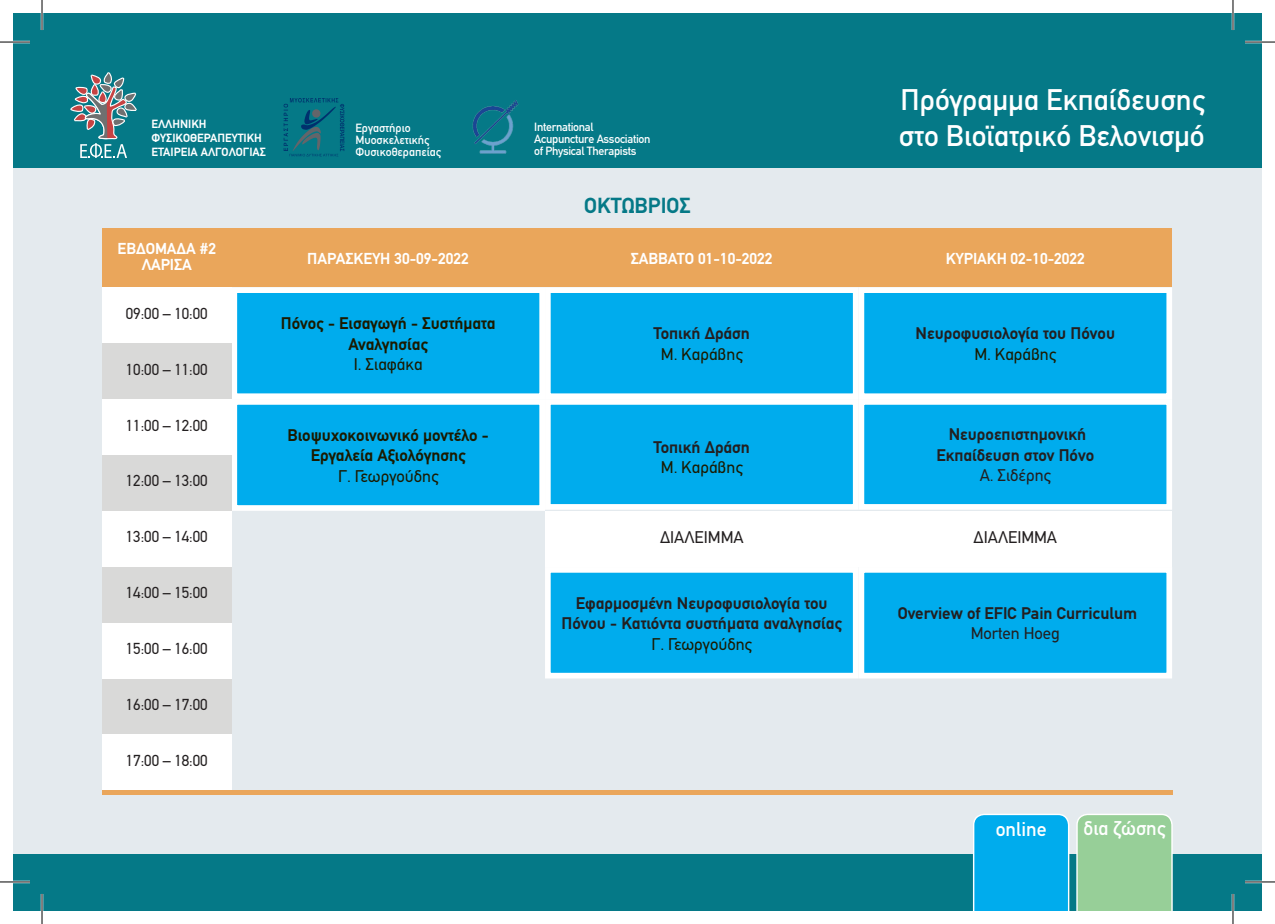
<style>
.page{position:relative;width:1275px;height:924px;background:#fff}
.page>*{position:absolute;margin:0;border:0;box-sizing:border-box;transform-origin:0 0}
.t1{font:500 30px/36px "PF Din Text";color:#fff}
.t2{font:700 22px "PF Din Text";color:#057987}
.t3{font:500 20px "PF Din Text";color:#fff}
.t4{font:700 17px/20.4px "PF Din Text";color:#231f20;text-align:center}
.t5{font:700 17px/20.4px "PF Din Text";color:#1b1a00;text-align:center}
.t6{font:17px "PF Din Text";color:#1b1a00}
.t7{font:17px "PF Din Text";color:#231f20}
.t8{font:16px "PF Din Text";color:#231f20}
.t9{font:700 16px/16px "PF Din Text";color:#fff;text-align:center}
.t10{font:500 12px/12px "PF Din Text";letter-spacing:-.025em;color:#fff}
.t11{font:700 12px/14px "PF Din Text";color:#fff}
.t12{font:500 12px/12px "PF Din Text";color:#fff}
</style>
<div class="page">
<div style="left:14px;top:14px;width:1247px;height:895px;background:#057987"></div>
<div style="left:14px;top:168px;width:1247px;height:685px;background:#e4eaee"></div>
<svg style="left:70px;top:72px;width:67px;height:86px"></svg>
<img style="left:472px;top:100px;width:47px;height:54px">
<svg style="left:284px;top:98px;width:60px;height:58px"></svg>
<div style="left:312px;top:109px;width:8px;height:9px;background:#63656a;border-radius:50%"></div>
<div style="left:973px;top:814px;width:96px;height:95px;background:#00aced"></div>
<div style="left:1076px;top:814px;width:96px;height:95px;background:#97cf98"></div>
<div style="left:102px;top:228px;width:129px;height:59px;background:#eaa65b"></div>
<div style="left:858px;top:228px;width:314px;height:59px;background:#eaa65b"></div>
<div style="left:545px;top:228px;width:313px;height:59px;background:#eaa65b"></div>
<div style="left:231px;top:228px;width:314px;height:59px;background:#eaa65b"></div>
<div style="left:858px;top:510px;width:314px;height:56px;background:#fff"></div>
<div style="left:545px;top:510px;width:313px;height:56px;background:#fff"></div>
<div style="left:231px;top:399px;width:314px;height:111px;background:#00aced;border:6px solid #fff"></div>
<div style="left:858px;top:399px;width:314px;height:110px;background:#00aced;border:6px solid #fff"></div>
<div style="left:545px;top:399px;width:313px;height:110px;background:#00aced;border:6px solid #fff"></div>
<div style="left:231px;top:287px;width:314px;height:112px;background:#00aced;border:6px solid #fff"></div>
<div style="left:858px;top:287px;width:314px;height:112px;background:#00aced;border:6px solid #fff"></div>
<div style="left:545px;top:287px;width:313px;height:112px;background:#00aced;border:6px solid #fff"></div>
<div style="left:102px;top:343px;width:129px;height:56px;background:#d9d9d8"></div>
<div style="left:102px;top:455px;width:129px;height:55px;background:#d9d9d8"></div>
<div style="left:102px;top:566px;width:129px;height:56px;background:#d9d9d8"></div>
<div style="left:102px;top:678px;width:129px;height:56px;background:#d9d9d8"></div>
<div style="left:102px;top:287px;width:129px;height:56px;background:#fff"></div>
<div style="left:102px;top:399px;width:129px;height:55px;background:#fff"></div>
<div style="left:102px;top:510px;width:129px;height:56px;background:#fff"></div>
<div style="left:102px;top:622px;width:129px;height:56px;background:#fff"></div>
<div style="left:102px;top:734px;width:129px;height:55px;background:#fff"></div>
<div style="left:545px;top:566px;width:313px;height:112px;background:#00aced;border:6px solid #fff"></div>
<div style="left:858px;top:566px;width:314px;height:112px;background:#00aced;border:6px solid #fff"></div>
<hr style="left:102px;top:790px;width:1070px;height:4px;background:#eaa65b">
<hr style="left:0;top:41px;width:30px;height:2px;background:#fff">
<hr style="left:1245px;top:41px;width:30px;height:2px;background:#fff">
<hr style="left:0;top:880px;width:30px;height:2px;background:#fff">
<hr style="left:1245px;top:880px;width:30px;height:2px;background:#fff">
<hr style="left:41px;top:0;width:2px;height:30px;background:#fff">
<hr style="left:41px;top:893px;width:2px;height:30px;background:#fff">
<hr style="left:1231px;top:0;width:3px;height:30px;background:#fff">
<hr style="left:1231px;top:893px;width:3px;height:30px;background:#fff">
<hr style="left:0;top:42px;width:30px;height:1px;background:#000">
<hr style="left:1245px;top:42px;width:30px;height:1px;background:#000">
<hr style="left:0;top:881px;width:30px;height:1px;background:#000">
<hr style="left:1245px;top:881px;width:30px;height:1px;background:#000">
<hr style="left:42px;top:0;width:1px;height:30px;background:#000">
<hr style="left:42px;top:893px;width:1px;height:30px;background:#000">
<hr style="left:1232px;top:0;width:1px;height:30px;background:#000">
<hr style="left:1232px;top:893px;width:1px;height:30px;background:#000">
<p class="t11" style="left:151px;top:116px;width:116px">ΕΛΛΗΝΙΚΗ<br>ΦΥΣΙΚΟΘΕΡΑΠΕΥΤΙΚΗ<br>ΕΤΑΙΡΕΙΑ ΑΛΓΟΛΟΓΙΑΣ</p>
<p class="t10" style="left:534px;top:120px;width:118px">International<br>Acupuncture Association of Physical Therapists</p>
<p class="t12" style="left:355px;top:122px;width:87px">Εργαστήριο<br>Μυοσκελετικής<br>Φυσικοθεραπείας</p>
<p class="t2" style="left:584px;top:193px;width:108px">ΟΚΤΩΒΡΙΟΣ</p>
<h1 class="t1" style="left:899px;top:82px;width:307px">Πρόγραμμα Εκπαίδευσης στο Βιοϊατρικό Βελονισμό</h1>
<p class="t9" style="left:118px;top:241px;width:100px">ΕΒΔΟΜΑΔΑ #2<br>ΛΑΡΙΣΑ</p>
<p class="t9" style="left:307px;top:250px;width:163px">ΠΑΡΑΣΚΕΥΗ 30-09-2022</p>
<p class="t8" style="left:126px;top:304px;width:83px">09:00 – 10:00</p>
<p class="t8" style="left:126px;top:359px;width:83px">10:00 – 11:00</p>
<p class="t8" style="left:126px;top:415px;width:83px">11:00 – 12:00</p>
<p class="t8" style="left:126px;top:471px;width:83px">12:00 – 13:00</p>
<p class="t8" style="left:126px;top:527px;width:83px">13:00 – 14:00</p>
<p class="t8" style="left:126px;top:583px;width:83px">14:00 – 15:00</p>
<p class="t8" style="left:126px;top:639px;width:83px">15:00 – 16:00</p>
<p class="t8" style="left:126px;top:695px;width:83px">16:00 – 17:00</p>
<p class="t8" style="left:126px;top:750px;width:83px">17:00 – 18:00</p>
<p class="t5" style="left:281px;top:313px;width:216px">Πόνος - Εισαγωγή - Συστήματα<br>Αναλγησίας</p>
<p class="t6" style="left:354px;top:354px;width:70px">Ι. Σιαφάκα</p>
<p class="t5" style="left:287px;top:424px;width:203px">Βιοψυχοκοινωνικό μοντέλο -<br>Εργαλεία Αξιολόγησης</p>
<p class="t6" style="left:338px;top:466px;width:102px">Γ. Γεωργούδης</p>
<p class="t9" style="left:630px;top:250px;width:143px">ΣΑΒΒΑΤΟ 01-10-2022</p>
<p class="t9" style="left:945px;top:250px;width:141px">ΚΥΡΙΑΚΗ 02-10-2022</p>
<p class="t4" style="left:653px;top:323px;width:98px">Τοπική Δράση</p>
<p class="t6" style="left:661px;top:344px;width:83px">Μ. Καράβης</p>
<p class="t4" style="left:653px;top:437px;width:98px">Τοπική Δράση</p>
<p class="t6" style="left:661px;top:457px;width:83px">Μ. Καράβης</p>
<p class="t4" style="left:915px;top:323px;width:201px">Νευροφυσιολογία του Πόνου</p>
<p class="t6" style="left:974px;top:344px;width:83px">Μ. Καράβης</p>
<p class="t4" style="left:936px;top:424px;width:159px">Νευροεπιστημονική<br>Εκπαίδευση στον Πόνο</p>
<p class="t7" style="left:979px;top:465px;width:73px">Α. Σιδέρης</p>
<p class="t7" style="left:660px;top:527px;width:85px">ΔΙΑΛΕΙΜΜΑ</p>
<p class="t7" style="left:973px;top:527px;width:85px">ΔΙΑΛΕΙΜΜΑ</p>
<p class="t4" style="left:561px;top:592px;width:282px">Εφαρμοσμένη Νευροφυσιολογία του<br>Πόνου - Κατιόντα συστήματα αναλγησίας</p>
<p class="t6" style="left:651px;top:633px;width:102px">Γ. Γεωργούδης</p>
<p class="t4" style="left:897px;top:602px;width:241px">Overview of EFIC Pain Curriculum</p>
<p class="t7" style="left:970px;top:623px;width:91px">Morten Hoeg</p>
<p class="t3" style="left:995px;top:817px;width:52px">online</p>
<p class="t3" style="left:1083px;top:816px;width:83px">δια ζώσης</p>
</div>
